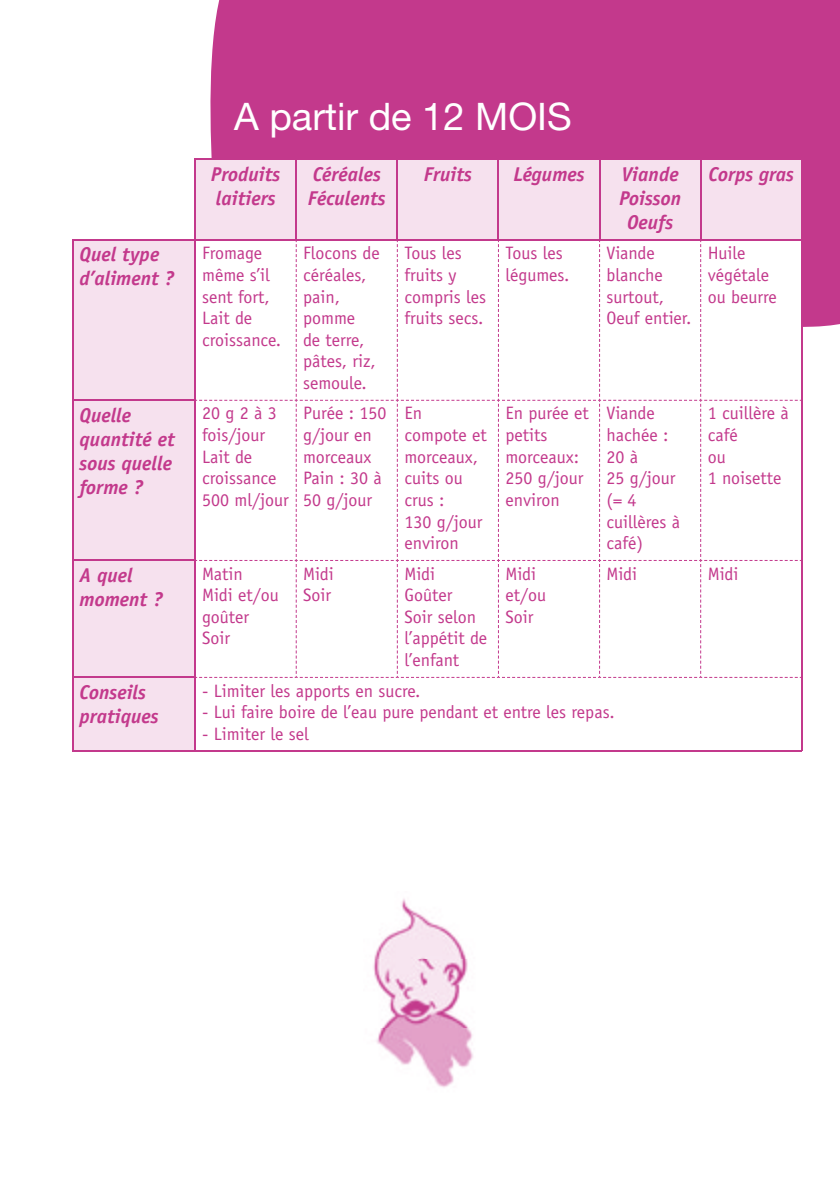
<style>
.page{position:relative;width:840px;height:1191px;background:#fff}
.page>*{position:absolute;margin:0;border:0;box-sizing:border-box;transform-origin:0 0}
.t1{font:38px "Helvetica Neue";color:#fff}
.t2{font:italic 700 20px/24px "Officina Sans";color:#c3398c}
.t3{font:18px/21.6px "Officina Sans";color:#c3398c}
</style>
<div class="page">
<div style="left:206px;top:0;width:633px;height:360px;background:#c3398c"></div>
<svg style="left:72px;top:160px;width:728px;height:590px;fill:#f6e1ee"></svg>
<hr style="left:194px;top:159px;width:102px;height:1px;background:#c3398c">
<hr style="left:194px;top:160px;width:1px;height:80px;background:#c3398c">
<hr style="left:296px;top:159px;width:101px;height:1px;background:#c3398c">
<hr style="left:295px;top:160px;width:1px;height:80px;background:#c3398c">
<hr style="left:397px;top:159px;width:101px;height:1px;background:#c3398c">
<hr style="left:396px;top:160px;width:1px;height:80px;background:#c3398c">
<hr style="left:498px;top:159px;width:101px;height:1px;background:#c3398c">
<hr style="left:497px;top:160px;width:1px;height:80px;background:#c3398c">
<hr style="left:599px;top:159px;width:101px;height:1px;background:#c3398c">
<hr style="left:598px;top:160px;width:1px;height:80px;background:#c3398c">
<hr style="left:700px;top:159px;width:101px;height:1px;background:#c3398c">
<hr style="left:699px;top:160px;width:1px;height:80px;background:#c3398c">
<hr style="left:800px;top:160px;width:1px;height:80px;background:#c3398c">
<hr style="left:72px;top:240px;width:123px;height:1px;background:#c3398c">
<hr style="left:72px;top:241px;width:1px;height:159px;background:#c3398c">
<hr style="left:195px;top:240px;width:101px;height:1px;background:#c3398c">
<hr style="left:194px;top:241px;width:1px;height:159px;background:#c3398c">
<hr style="left:296px;top:240px;width:101px;height:1px;background:#c3398c">
<hr style="left:397px;top:240px;width:101px;height:1px;background:#c3398c">
<hr style="left:498px;top:240px;width:101px;height:1px;background:#c3398c">
<hr style="left:599px;top:240px;width:101px;height:1px;background:#c3398c">
<hr style="left:700px;top:240px;width:101px;height:1px;background:#c3398c">
<hr style="left:800px;top:241px;width:1px;height:159px;background:#c3398c">
<hr style="left:72px;top:400px;width:123px;height:1px;background:#c3398c">
<hr style="left:72px;top:401px;width:1px;height:159px;background:#c3398c">
<hr style="left:194px;top:401px;width:1px;height:159px;background:#c3398c">
<hr style="left:800px;top:400px;width:1px;height:160px;background:#c3398c">
<hr style="left:72px;top:560px;width:123px;height:1px;background:#c3398c">
<hr style="left:72px;top:561px;width:1px;height:116px;background:#c3398c">
<hr style="left:194px;top:561px;width:1px;height:116px;background:#c3398c">
<hr style="left:800px;top:560px;width:1px;height:117px;background:#c3398c">
<hr style="left:72px;top:677px;width:123px;height:1px;background:#c3398c">
<hr style="left:72px;top:678px;width:1px;height:72px;background:#c3398c">
<hr style="left:194px;top:678px;width:1px;height:72px;background:#c3398c">
<hr style="left:800px;top:677px;width:1px;height:73px;background:#c3398c">
<hr style="left:72px;top:750px;width:123px;height:1px;background:#c3398c">
<hr style="left:195px;top:750px;width:101px;height:1px;background:#c3398c">
<hr style="left:296px;top:750px;width:101px;height:1px;background:#c3398c">
<hr style="left:397px;top:750px;width:101px;height:1px;background:#c3398c">
<hr style="left:498px;top:750px;width:101px;height:1px;background:#c3398c">
<hr style="left:599px;top:750px;width:101px;height:1px;background:#c3398c">
<hr style="left:700px;top:750px;width:101px;height:1px;background:#c3398c">
<svg style="left:195px;top:241px;width:605px;height:437px"></svg>
<img style="left:373px;top:898px;width:101px;height:190px">
<h1 class="t1" style="left:234px;top:94px;width:339px">A partir de 12 MOIS</h1>
<p class="t2" style="left:211px;top:162px;width:71px">Produits laitiers</p>
<p class="t2" style="left:308px;top:162px;width:79px">Céréales<br>Féculents</p>
<p class="t2" style="left:423px;top:162px;width:50px">Fruits</p>
<p class="t2" style="left:513px;top:162px;width:73px">Légumes</p>
<p class="t2" style="left:618px;top:162px;width:63px;text-align:center">Viande<br>Poisson<br>Oeufs</p>
<p class="t2" style="left:708px;top:162px;width:87px">Corps gras</p>
<p class="t2" style="left:80px;top:243px;width:96px">Quel type d’aliment ?</p>
<p class="t3" style="left:202px;top:242px;width:81px">Fromage même s’il sent fort,<br>Lait de croissance.</p>
<p class="t3" style="left:303px;top:242px;width:78px">Flocons de céréales, pain, pomme<br>de terre, pâtes, riz, semoule.</p>
<p class="t3" style="left:404px;top:242px;width:83px">Tous les fruits y compris les fruits secs.</p>
<p class="t3" style="left:505px;top:242px;width:66px">Tous les légumes.</p>
<p class="t3" style="left:606px;top:242px;width:86px">Viande blanche surtout,<br>Oeuf entier.</p>
<p class="t3" style="left:707px;top:242px;width:71px">Huile végétale ou beurre</p>
<p class="t2" style="left:80px;top:403px;width:97px">Quelle quantité et sous quelle forme ?</p>
<p class="t3" style="left:202px;top:402px;width:88px">20 g 2 à 3 fois/jour<br>Lait de croissance<br>500 ml/jour</p>
<p class="t3" style="left:303px;top:402px;width:85px">Purée : 150 g/jour en morceaux<br>Pain : 30 à<br>50 g/jour</p>
<p class="t3" style="left:404px;top:402px;width:84px">En compote et morceaux, cuits ou crus :<br>130 g/jour environ</p>
<p class="t3" style="left:505px;top:402px;width:85px">En purée et petits morceaux:<br>250 g/jour environ</p>
<p class="t3" style="left:606px;top:402px;width:75px">Viande hachée :<br>20 à<br>25 g/jour (= 4 cuillères à café)</p>
<p class="t3" style="left:707px;top:402px;width:83px">1 cuillère à café<br>ou<br>1 noisette</p>
<p class="t2" style="left:80px;top:563px;width:84px">A quel moment ?</p>
<p class="t3" style="left:202px;top:563px;width:78px">Matin<br>Midi et/ou goûter<br>Soir</p>
<p class="t3" style="left:303px;top:563px;width:32px">Midi<br>Soir</p>
<p class="t3" style="left:404px;top:563px;width:84px">Midi<br>Goûter<br>Soir selon l’appétit de l’enfant</p>
<p class="t3" style="left:505px;top:563px;width:42px">Midi et/ou<br>Soir</p>
<p class="t3" style="left:606px;top:563px;width:32px">Midi</p>
<p class="t3" style="left:707px;top:563px;width:32px">Midi</p>
<p class="t2" style="left:80px;top:680px;width:80px">Conseils pratiques</p>
<p class="t3" style="left:202px;top:679px;width:220px">- Limiter les apports en sucre.</p>
<p class="t3" style="left:202px;top:701px;width:414px">- Lui faire boire de l’eau pure pendant et entre les repas.</p>
<p class="t3" style="left:202px;top:723px;width:108px">- Limiter le sel</p>
</div>
